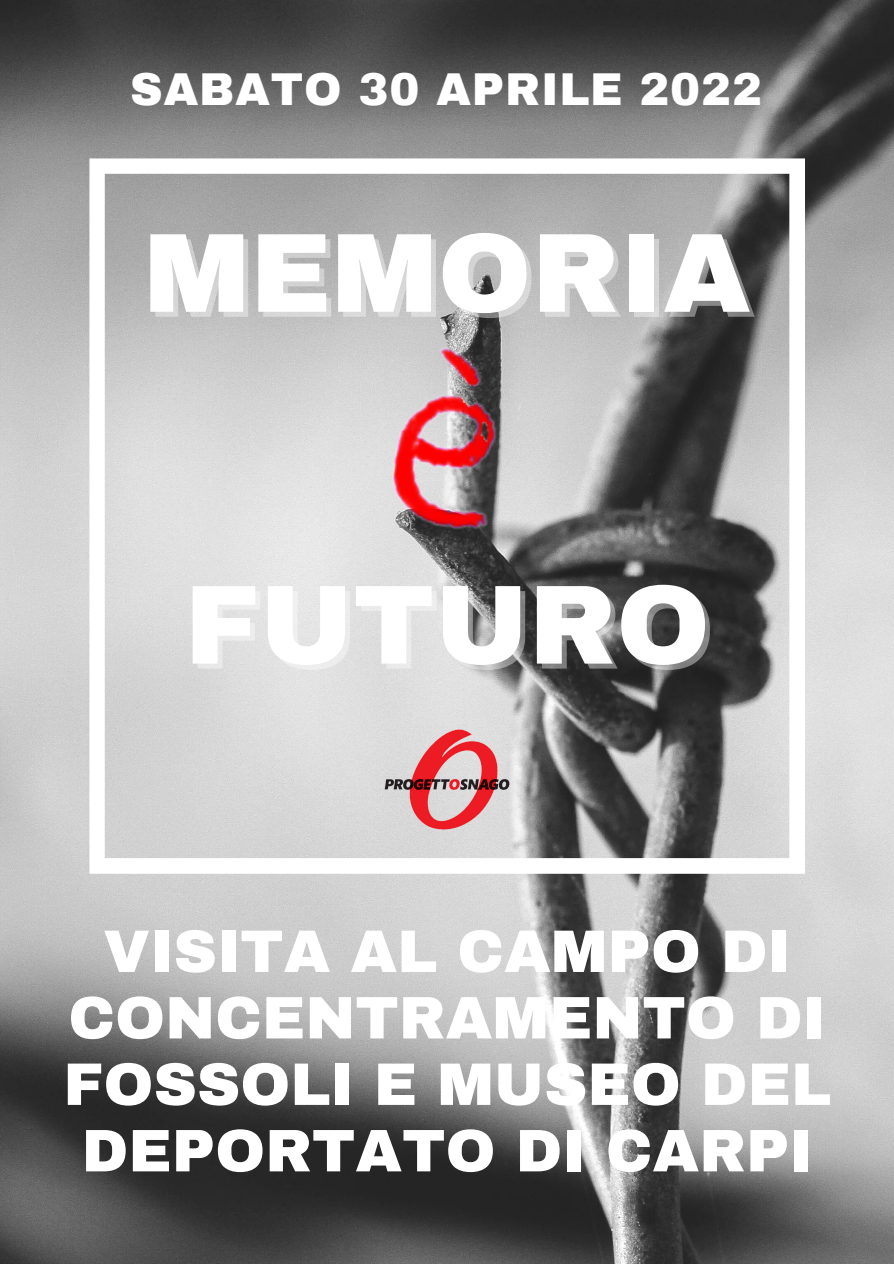
<style>
.page{position:relative;width:894px;height:1264px;background:#fff}
.page>*{position:absolute;margin:0;border:0;box-sizing:border-box;transform-origin:0 0}
.t1{font:900 112.65px "Archivo";color:#fff}
.t2{font:900 60px/66.4px "Archivo";color:#fff;text-align:center}
.t3{font:900 45px "Archivo";letter-spacing:.02em;color:#fff}
</style>
<div class="page">
<img style="left:0;top:0;width:893px;height:1263px">
<svg style="left:89px;top:158px;width:715px;height:715px;background:#b0b0b0"></svg>
<img style="left:382px;top:715px;width:129px;height:128px">
<img style="left:363px;top:319px;width:167px;height:263px">
<p class="t3" style="left:130px;top:66px;width:633px">SABATO 30 APRILE 2022</p>
<p class="t1" style="left:143px;top:213px;width:608px">MEMORIA</p>
<p class="t1" style="left:184px;top:564px;width:527px">FUTURO</p>
<p class="t2" style="left:63px;top:918px;width:769px">VISITA AL CAMPO DI<br>CONCENTRAMENTO DI<br>FOSSOLI E MUSEO DEL<br>DEPORTATO DI CARPI</p>
</div>
